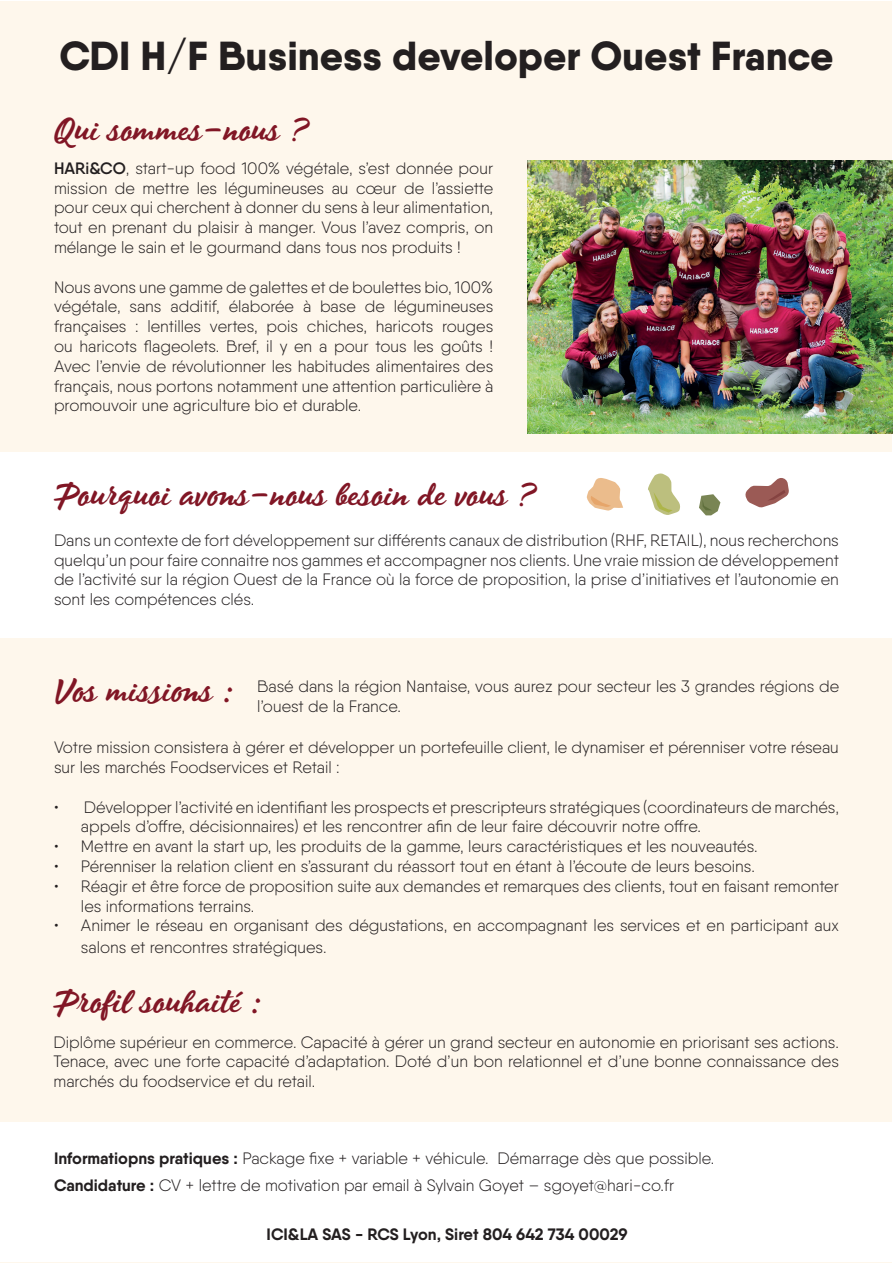
<style>
.page{position:relative;width:893px;height:1263px;background:#fff}
.page>*{position:absolute;margin:0;border:0;box-sizing:border-box;transform-origin:0 0}
.t1{font:42px "Timeout B";color:#811625}
.t2{font:800 40.5px "Qanelas";color:#231f20}
.t3{font:300 16.5px/19.8px "Qanelas";color:#231f20}
.t4{font:700 16.5px "Qanelas";color:#231f20}
.s1{font-weight:600}
.s2{font-weight:700}
</style>
<div class="page">
<div style="left:1px;top:1px;width:891px;height:1261px;background:#fef7ec"></div>
<div style="left:1px;top:1123px;width:892px;height:139px;background:#fff"></div>
<img style="left:527px;top:161px;width:366px;height:273px">
<div style="left:1px;top:452px;width:891px;height:186px;background:#fff"></div>
<svg style="left:586px;top:478px;width:37px;height:33px"></svg>
<svg style="left:699px;top:494px;width:21px;height:21px"></svg>
<svg style="left:745px;top:478px;width:44px;height:30px"></svg>
<svg style="left:648px;top:473px;width:32px;height:42px"></svg>
<h2 class="t2" style="left:59px;top:30px;width:776px">CDI H/F Business developer Ouest France</h2>
<h1 class="t1" style="left:54px;top:108px;width:260px">Qui sommes-nous ?</h1>
<p class="t3" style="left:54px;top:158px;width:441px;text-align:justify"><span class="s1">HARi&amp;CO</span>, start-up food 100% végétale, s’est donnée pour mission de mettre les légumineuses au cœur de l’assiette pour ceux qui cherchent à donner du sens à leur alimentation, tout en prenant du plaisir à manger. Vous l’avez compris, on mélange le sain et le gourmand dans tous nos produits !</p>
<p class="t3" style="left:54px;top:277px;width:441px;text-align:justify">Nous avons une gamme de galettes et de boulettes bio, 100% végétale, sans additif, élaborée à base de légumineuses françaises : lentilles vertes, pois chiches, haricots rouges ou haricots flageolets. Bref, il y en a pour tous les goûts !<br>Avec l’envie de révolutionner les habitudes alimentaires des français, nous portons notamment une attention particulière à promouvoir une agriculture bio et durable.</p>
<h1 class="t1" style="left:54px;top:472px;width:487px">Pourquoi avons-nous besoin de vous ?</h1>
<p class="t3" style="left:54px;top:530px;width:786px;text-align:justify">Dans un contexte de fort développement sur différents canaux de distribution (RHF, RETAIL), nous recherchons quelqu’un pour faire connaitre nos gammes et accompagner nos clients. Une vraie mission de développement de l’activité sur la région Ouest de la France où la force de proposition, la prise d’initiatives et l’autonomie en sont les compétences clés.</p>
<h1 class="t1" style="left:54px;top:668px;width:182px">Vos missions :</h1>
<p class="t3" style="left:257px;top:676px;width:584px">Basé dans la région Nantaise, vous aurez pour secteur les 3 grandes régions de l’ouest de la France.</p>
<p class="t3" style="left:54px;top:737px;width:786px">Votre mission consistera à gérer et développer un portefeuille client, le dynamiser et pérenniser votre réseau sur les marchés Foodservices et Retail :</p>
<p class="t3" style="left:81px;top:797px;width:759px;text-indent:-27px">• Développer l’activité en identifiant les prospects et prescripteurs stratégiques (coordinateurs de marchés, appels d’offre, décisionnaires) et les rencontrer afin de leur faire découvrir notre offre.</p>
<p class="t3" style="left:54px;top:836px;width:705px">• Mettre en avant la start up, les produits de la gamme, leurs caractéristiques et les nouveautés.</p>
<p class="t3" style="left:54px;top:856px;width:702px">• Pérenniser la relation client en s’assurant du réassort tout en étant à l’écoute de leurs besoins.</p>
<p class="t3" style="left:81px;top:876px;width:759px;text-indent:-27px">• Réagir et être force de proposition suite aux demandes et remarques des clients, tout en faisant remonter les informations terrains.</p>
<p class="t3" style="left:81px;top:914px;width:759px;line-height:21.6px;text-indent:-27px">• Animer le réseau en organisant des dégustations, en accompagnant les services et en participant aux salons et rencontres stratégiques.</p>
<h1 class="t1" style="left:54px;top:979px;width:211px">Profil souhaité :</h1>
<p class="t3" style="left:54px;top:1032px;width:787px;text-align:justify">Diplôme supérieur en commerce. Capacité à gérer un grand secteur en autonomie en priorisant ses actions.<br>Tenace, avec une forte capacité d’adaptation. Doté d’un bon relationnel et d’une bonne connaissance des marchés du foodservice et du retail.</p>
<p class="t3" style="left:54px;top:1144px;width:662px;line-height:27px"><span class="s2">Informatiopns pratiques :</span> Package fixe + variable + véhicule. Démarrage dès que possible.<br><span class="s2">Candidature :</span> CV + lettre de motivation par email à Sylvain Goyet – sgoyet@hari-co.fr</p>
<p class="t4" style="left:267px;top:1224px;width:363px">ICI&amp;LA SAS - RCS Lyon, Siret 804 642 734 00029</p>
</div>
